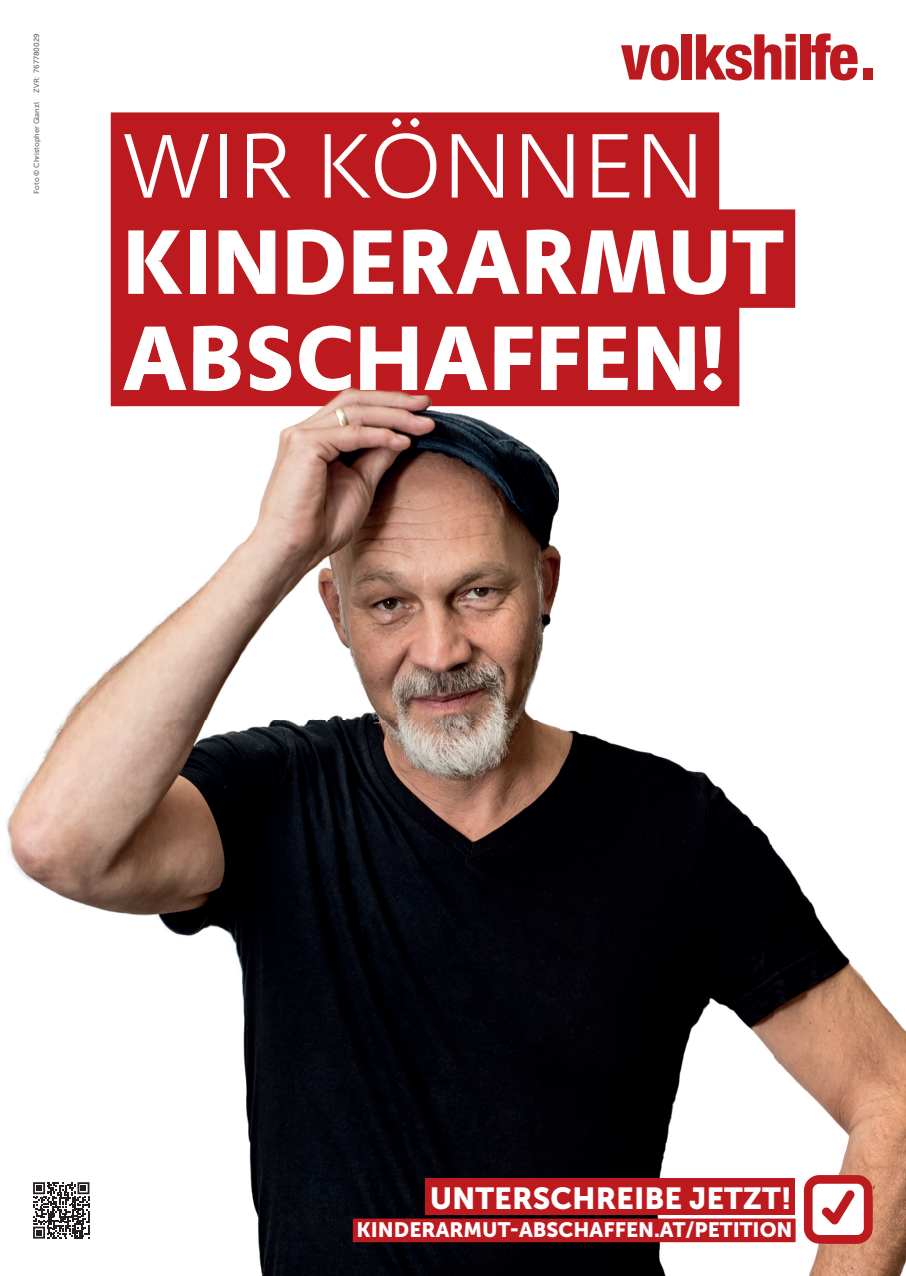
<style>
.page{position:relative;width:906px;height:1276px;background:#fff}
.page>*{position:absolute;margin:0;border:0;box-sizing:border-box;transform-origin:0 0}
.t1{font:30.22px "Museo Sans 900";color:#fff}
.t2{font:20.7px "Museo Sans 900";color:#fff}
.t3{font:7.5px "Museo Sans 500";color:#636366}
</style>
<div class="page">
<svg style="left:621px;top:44px;width:58px;height:36px"></svg>
<div style="left:681px;top:34px;width:11px;height:46px;background:#bd1a1f"></div>
<svg style="left:696px;top:34px;width:99px;height:46px"></svg>
<div style="left:800px;top:34px;width:10px;height:46px;background:#bd1a1f"></div>
<svg style="left:811px;top:33px;width:46px;height:47px"></svg>
<div style="left:862px;top:68px;width:10px;height:12px;background:#bd1a1f"></div>
<svg style="left:111px;top:112px;width:684px;height:239px;background:#c5363b"></svg>
<svg style="left:124px;top:134px;width:85px;height:64px"></svg>
<div style="left:221px;top:134px;width:6px;height:64px;background:#fff"></div>
<svg style="left:247px;top:133px;width:44px;height:65px"></svg>
<svg style="left:325px;top:118px;width:111px;height:80px"></svg>
<svg style="left:452px;top:134px;width:51px;height:64px"></svg>
<svg style="left:522px;top:134px;width:51px;height:64px"></svg>
<svg style="left:592px;top:134px;width:37px;height:64px"></svg>
<svg style="left:644px;top:134px;width:51px;height:64px"></svg>
<svg style="left:128px;top:230px;width:54px;height:64px"></svg>
<div style="left:191px;top:230px;width:15px;height:64px;background:#fff"></div>
<svg style="left:218px;top:230px;width:57px;height:64px"></svg>
<svg style="left:287px;top:229px;width:57px;height:66px"></svg>
<svg style="left:353px;top:230px;width:40px;height:64px"></svg>
<svg style="left:403px;top:229px;width:116px;height:65px"></svg>
<svg style="left:526px;top:229px;width:139px;height:65px"></svg>
<svg style="left:673px;top:230px;width:53px;height:65px"></svg>
<svg style="left:732px;top:230px;width:51px;height:64px"></svg>
<svg style="left:123px;top:326px;width:63px;height:25px"></svg>
<svg style="left:193px;top:326px;width:47px;height:25px"></svg>
<svg style="left:249px;top:326px;width:42px;height:25px"></svg>
<svg style="left:299px;top:326px;width:51px;height:25px"></svg>
<svg style="left:360px;top:326px;width:57px;height:25px"></svg>
<svg style="left:424px;top:326px;width:63px;height:25px"></svg>
<svg style="left:494px;top:326px;width:38px;height:25px"></svg>
<svg style="left:541px;top:326px;width:38px;height:25px"></svg>
<svg style="left:588px;top:326px;width:40px;height:25px"></svg>
<svg style="left:638px;top:326px;width:56px;height:25px"></svg>
<svg style="left:703px;top:326px;width:18px;height:25px"></svg>
<img style="left:6px;top:351px;width:127px;height:564px">
<img style="left:720px;top:351px;width:35px;height:475px">
<img style="left:133px;top:406px;width:426px;height:870px">
<img style="left:559px;top:406px;width:161px;height:420px">
<img style="left:559px;top:826px;width:347px;height:450px">
<img style="left:111px;top:351px;width:628px;height:55px">
<img style="left:123px;top:351px;width:63px;height:39px">
<img style="left:193px;top:351px;width:47px;height:40px">
<img style="left:250px;top:351px;width:41px;height:40px">
<img style="left:299px;top:351px;width:51px;height:40px">
<img style="left:360px;top:351px;width:57px;height:39px">
<img style="left:424px;top:351px;width:63px;height:39px">
<img style="left:494px;top:351px;width:36px;height:39px">
<img style="left:541px;top:351px;width:36px;height:39px">
<img style="left:588px;top:351px;width:40px;height:39px">
<img style="left:638px;top:351px;width:56px;height:39px">
<img style="left:703px;top:351px;width:18px;height:40px">
<div style="left:353px;top:1219px;width:442px;height:22px;background:#bd1a1f"></div>
<div style="left:353px;top:1218px;width:442px;height:24px;border:1px solid #bd1a1f"></div>
<div style="left:426px;top:1178px;width:369px;height:37px;background:#bd1a1f"></div>
<div style="left:804px;top:1175px;width:68px;height:68px;background:#bd1a1f;border-radius:15px"></div>
<div style="left:812px;top:1183px;width:52px;height:52px;background:#fff;border-radius:7px"></div>
<svg style="left:816px;top:1187px;width:56px;height:56px"></svg>
<svg style="left:33px;top:1182px;width:56px;height:56px"></svg>
<p class="t3" style="left:32px;top:93px;width:61px;rotate:-90deg">ZVR: 767780029</p>
<p class="t3" style="left:32px;top:194px;width:93px;rotate:-90deg">Foto © Christopher Glanzl</p>
<h1 class="t1" style="left:430px;top:1180px;width:364px">UNTERSCHREIBE JETZT!</h1>
<h2 class="t2" style="left:356px;top:1218px;width:437px">KINDERARMUT-ABSCHAFFEN.AT/PETITION</h2>
</div>
